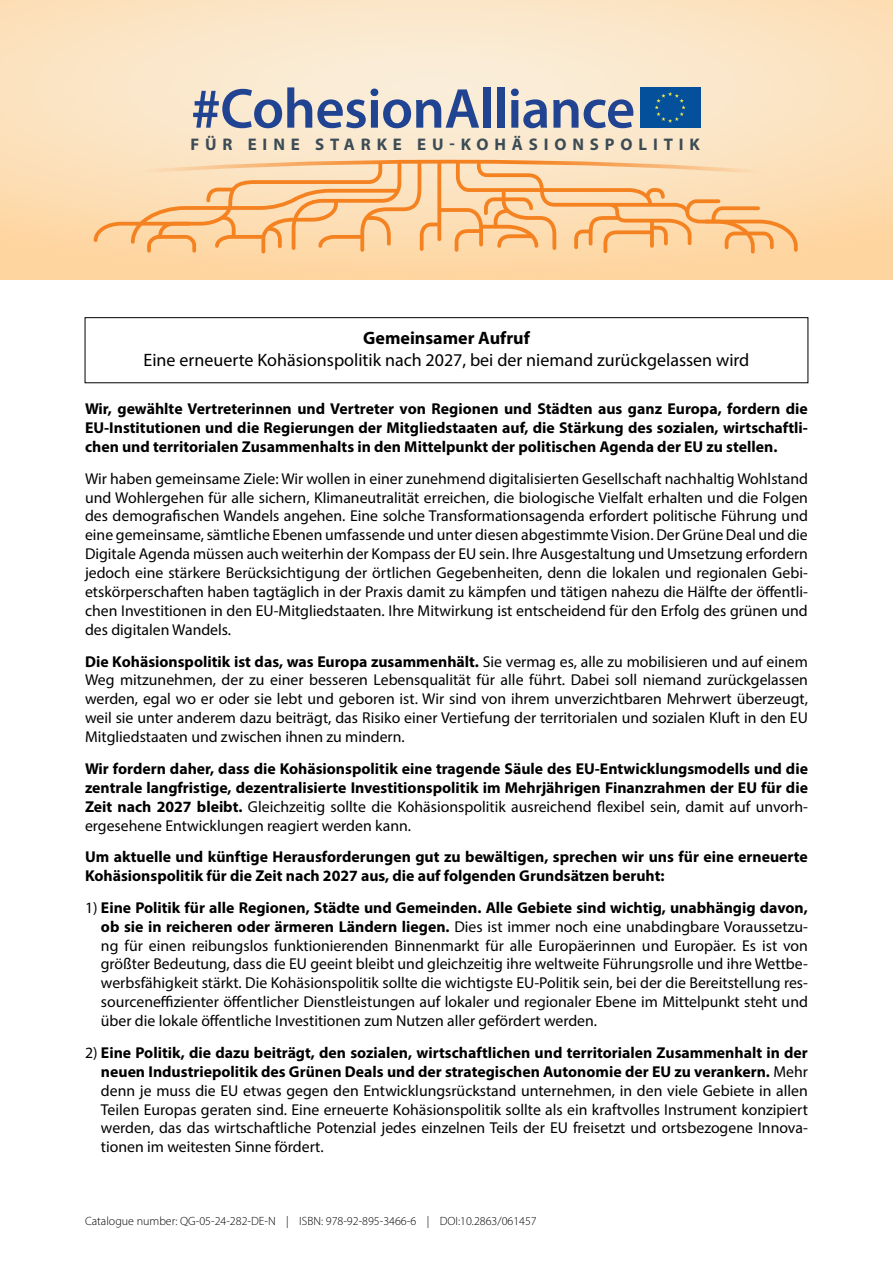
<style>
.page{position:relative;width:893px;height:1263px;background:#fff}
.page>*{position:absolute;margin:0;border:0;box-sizing:border-box;transform-origin:0 0}
.t1{font:600 56.7px "Myriad Pro";letter-spacing:-.01em;color:#204491}
.t2{font:18px "Myriad Pro";color:#000}
.t3{font:700 18px "Myriad Pro";color:#000}
.t4{font:700 16.8px "Myriad Pro";letter-spacing:.35em;color:#3c4c56}
.t5{font:15.75px/18.9px "Myriad Pro";color:#000;text-align:justify}
.t6{font:700 15.75px/18.9px "Myriad Pro";color:#000;text-align:justify}
.t7{font:300 12px "Myriad Pro";color:#000}
.s1{font-weight:700}
.s2{font-weight:400}
</style>
<div class="page">
<svg style="left:0;top:0;width:893px;height:279px;background:#fbe3c1"></svg>
<div style="left:85px;top:317px;width:723px;height:66px;border:1px solid #000"></div>
<svg style="left:92px;top:158px;width:708px;height:97px;background:#fbcd9b"></svg>
<div style="left:640px;top:87px;width:60px;height:41px;background:#05509b"></div>
<svg style="left:655px;top:92px;width:31px;height:31px"></svg>
<h1 class="t1" style="left:191px;top:73px;width:446px">#CohesionAlliance</h1>
<p class="t4" style="left:190px;top:133px;width:511px">FÜR EINE STARKE EU-KOHÄSIONSPOLITIK</p>
<p class="t3" style="left:363px;top:326px;width:168px">Gemeinsamer Aufruf</p>
<p class="t2" style="left:144px;top:348px;width:607px">Eine erneuerte Kohäsionspolitik nach 2027, bei der niemand zurückgelassen wird</p>
<p class="t6" style="left:85px;top:399px;width:724px">Wir, gewählte Vertreterinnen und Vertreter von Regionen und Städten aus ganz Europa, fordern die EU-Institutionen und die Regierungen der Mitgliedstaaten auf, die Stärkung des sozialen, wirtschaftli&shy;chen und territorialen Zusammenhalts in den Mittelpunkt der politischen Agenda der EU zu stellen.</p>
<p class="t5" style="left:85px;top:469px;width:724px">Wir haben gemeinsame Ziele: Wir wollen in einer zunehmend digitalisierten Gesellschaft nachhaltig Wohlstand und Wohlergehen für alle sichern, Klimaneutralität erreichen, die biologische Vielfalt erhalten und die Folgen des demografischen Wandels angehen. Eine solche Transformationsagenda erfordert politische Führung und eine gemeinsame, sämtliche Ebenen umfassende und unter diesen abgestimmte Vision. Der Grüne Deal und die Digitale Agenda müssen auch weiterhin der Kompass der EU sein. Ihre Ausgestaltung und Umsetzung erfordern jedoch eine stärkere Berücksichtigung der örtlichen Gegebenheiten, denn die lokalen und regionalen Gebi&shy;etskörperschaften haben tagtäglich in der Praxis damit zu kämpfen und tätigen nahezu die Hälfte der öffentli&shy;chen Investitionen in den EU-Mitgliedstaaten. Ihre Mitwirkung ist entscheidend für den Erfolg des grünen und des digitalen Wandels.</p>
<p class="t5" style="left:85px;top:651px;width:724px"><span class="s1">Die Kohäsionspolitik ist das, was Europa zusammenhält.</span> Sie vermag es, alle zu mobilisieren und auf einem Weg mitzunehmen, der zu einer besseren Lebensqualität für alle führt. Dabei soll niemand zurückgelassen werden, egal wo er oder sie lebt und geboren ist. Wir sind von ihrem unverzichtbaren Mehrwert überzeugt, weil sie unter anderem dazu beiträgt, das Risiko einer Vertiefung der territorialen und sozialen Kluft in den EU Mitgliedstaaten und zwischen ihnen zu mindern.</p>
<p class="t6" style="left:85px;top:758px;width:724px">Wir fordern daher, dass die Kohäsionspolitik eine tragende Säule des EU-Entwicklungsmodells und die zentrale langfristige, dezentralisierte Investitionspolitik im Mehrjährigen Finanzrahmen der EU für die Zeit nach 2027 bleibt. <span class="s2">Gleichzeitig sollte die Kohäsionspolitik ausreichend flexibel sein, damit auf unvorh&shy;ergesehene Entwicklungen reagiert werden kann.</span></p>
<p class="t6" style="left:85px;top:847px;width:724px">Um aktuelle und künftige Herausforderungen gut zu bewältigen, sprechen wir uns für eine erneuerte<br>Kohäsionspolitik für die Zeit nach 2027 aus, die auf folgenden Grundsätzen beruht:</p>
<p class="t5" style="left:101px;top:898px;width:708px;text-indent:-16px">1) <span class="s1">Eine Politik für alle Regionen, Städte und Gemeinden. Alle Gebiete sind wichtig, unabhängig davon, ob sie in reicheren oder ärmeren Ländern liegen.</span> Dies ist immer noch eine unabdingbare Voraussetzu&shy;ng für einen reibungslos funktionierenden Binnenmarkt für alle Europäerinnen und Europäer. Es ist von größter Bedeutung, dass die EU geeint bleibt und gleichzeitig ihre weltweite Führungsrolle und ihre Wettbe&shy;werbsfähigkeit stärkt. Die Kohäsionspolitik sollte die wichtigste EU-Politik sein, bei der die Bereitstellung res&shy;sourceneffizienter öffentlicher Dienstleistungen auf lokaler und regionaler Ebene im Mittelpunkt steht und über die lokale öffentliche Investitionen zum Nutzen aller gefördert werden.</p>
<p class="t5" style="left:101px;top:1043px;width:709px;text-indent:-16px">2) <span class="s1">Eine Politik, die dazu beiträgt, den sozialen, wirtschaftlichen und territorialen Zusammenhalt in der neuen Industriepolitik des Grünen Deals und der strategischen Autonomie der EU zu verankern.</span> Mehr denn je muss die EU etwas gegen den Entwicklungsrückstand unternehmen, in den viele Gebiete in allen Teilen Europas geraten sind. Eine erneuerte Kohäsionspolitik sollte als ein kraftvolles Instrument konzipiert werden, das das wirtschaftliche Potenzial jedes einzelnen Teils der EU freisetzt und ortsbezogene Innova&shy;tionen im weitesten Sinne fördert.</p>
<p class="t7" style="left:85px;top:1214px;width:453px">Catalogue number: QG-05-24-282-DE-N | ISBN: 978-92-895-3466-6 | DOI:10.2863/061457</p>
</div>
